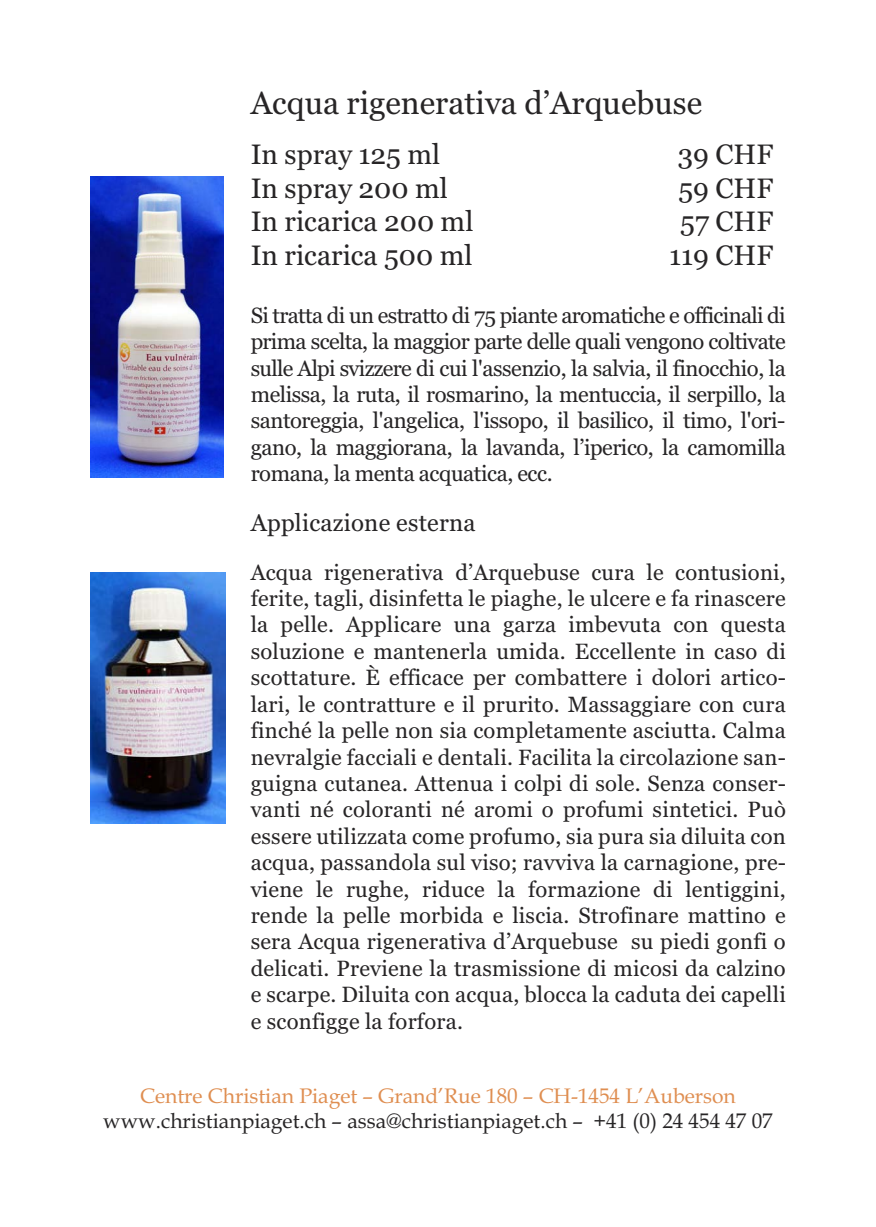
<style>
.page{position:relative;width:876px;height:1227px;background:#fff}
.page>*{position:absolute;margin:0;border:0;box-sizing:border-box;transform-origin:0 0}
.t1{font:32px "Georgia";color:#272526}
.t2{font:28px "Georgia";color:#272526}
.t3{font:24px "Georgia";letter-spacing:.01em;color:#272526}
.t4{font:22px/26.4px "Georgia";letter-spacing:-.005em;color:#272526;text-align:justify}
.t5{font:21px "Book Antiqua";color:#272526}
.t6{font:21px "Book Antiqua";color:#df8e51}
</style>
<div class="page">
<img style="left:90px;top:176px;width:133px;height:301px">
<img style="left:90px;top:572px;width:135px;height:251px">
<h1 class="t1" style="left:250px;top:90px;width:453px">Acqua rigenerativa d’Arquebuse</h1>
<p class="t2" style="left:250px;top:143px;width:191px">In spray 125 ml</p>
<p class="t2" style="left:677px;top:143px;width:97px">39 CHF</p>
<p class="t2" style="left:250px;top:176px;width:198px">In spray 200 ml</p>
<p class="t2" style="left:678px;top:176px;width:96px">59 CHF</p>
<p class="t2" style="left:250px;top:210px;width:224px">In ricarica 200 ml</p>
<p class="t2" style="left:680px;top:210px;width:94px">57 CHF</p>
<p class="t2" style="left:250px;top:244px;width:223px">In ricarica 500 ml</p>
<p class="t2" style="left:668px;top:244px;width:105px">119 CHF</p>
<p class="t4" style="left:250px;top:304px;width:536px">Si tratta di un estratto di 75 piante aromatiche e officinali di prima scelta, la maggior parte delle quali vengono coltivate sulle Alpi svizzere di cui l'assenzio, la salvia, il finocchio, la melissa, la ruta, il rosmarino, la mentuccia, il serpillo, la santoreggia, l'angelica, l'issopo, il basilico, il timo, l'ori&shy;gano, la maggiorana, la lavanda, l’iperico, la camomilla romana, la menta acquatica, ecc.</p>
<p class="t3" style="left:250px;top:512px;width:226px">Applicazione esterna</p>
<p class="t4" style="left:250px;top:560px;width:536px">Acqua rigenerativa d’Arquebuse cura le contusioni, ferite, tagli, disinfetta le piaghe, le ulcere e fa rinascere la pelle. Applicare una garza imbevuta con questa soluzione e mantenerla umida. Eccellente in caso di scottature. È efficace per combattere i dolori artico&shy;lari, le contratture e il prurito. Massaggiare con cura finché la pelle non sia completamente asciutta. Calma nevralgie facciali e dentali. Facilita la circolazione san&shy;guigna cutanea. Attenua i colpi di sole. Senza conser&shy;vanti né coloranti né aromi o profumi sintetici. Può essere utilizzata come profumo, sia pura sia diluita con acqua, passandola sul viso; ravviva la carnagione, pre&shy;viene le rughe, riduce la formazione di lentiggini, rende la pelle morbida e liscia. Strofinare mattino e sera Acqua rigenerativa d’Arquebuse su piedi gonfi o delicati. Previene la trasmissione di micosi da calzino e scarpe. Diluita con acqua, blocca la caduta dei capelli e sconfigge la forfora.</p>
<p class="t6" style="left:140px;top:1087px;width:596px">Centre Christian Piaget – Grand’Rue 180 – CH-1454 L’Auberson</p>
<p class="t5" style="left:103px;top:1113px;width:670px">www.christianpiaget.ch – assa@christianpiaget.ch – +41 (0) 24 454 47 07</p>
</div>
